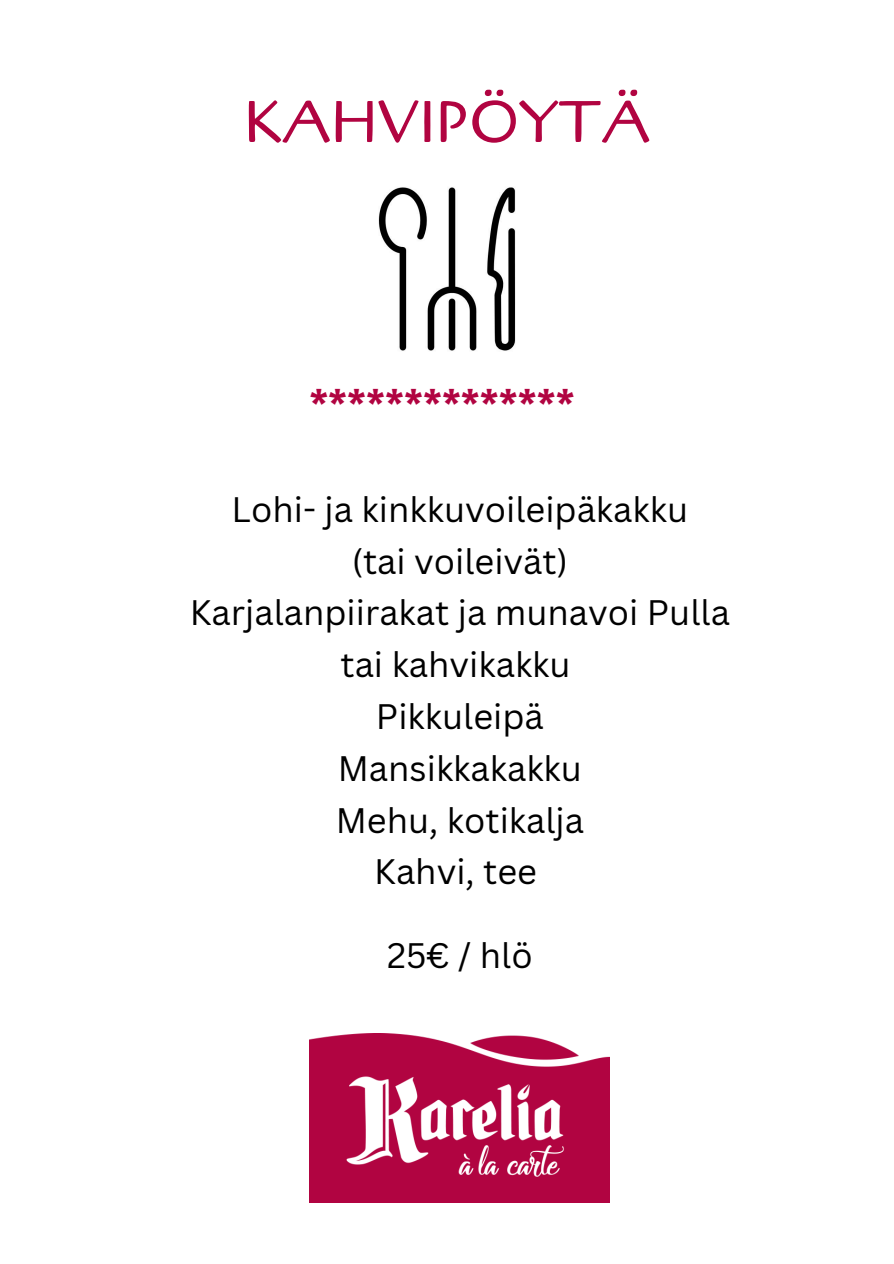
<style>
.page{position:relative;width:894px;height:1264px;background:#fff}
.page>*{position:absolute;margin:0;border:0;box-sizing:border-box;transform-origin:0 0}
.t1{font:58.5px "Cagliostro";color:#b10441}
.t2{font:700 40.5px "Canva Sans";color:#b10441}
.t3{font:34.5px/51.8px "Canva Sans";color:#000;text-align:center}
</style>
<div class="page">
<img style="left:309px;top:1033px;width:300px;height:169px">
<img style="left:378px;top:187px;width:138px;height:164px">
<p class="t1" style="left:243px;top:84px;width:407px">KAHVIPÖYTÄ</p>
<p class="t2" style="left:309px;top:375px;width:267px">**************</p>
<h1 class="t3" style="left:231px;top:482px;width:458px">Lohi- ja kinkkuvoileipäkakku</h1>
<p class="t3" style="left:352px;top:534px;width:217px">(tai voileivät)</p>
<p class="t3" style="left:190px;top:586px;width:541px">Karjalanpiirakat ja munavoi Pulla tai kahvikakku</p>
<p class="t3" style="left:376px;top:689px;width:169px">Pikkuleipä</p>
<p class="t3" style="left:337px;top:741px;width:246px">Mansikkakakku</p>
<p class="t3" style="left:335px;top:793px;width:250px">Mehu, kotikalja</p>
<p class="t3" style="left:374px;top:845px;width:164px">Kahvi, tee</p>
<p class="t3" style="left:387px;top:928px;width:147px">25€ / hlö</p>
</div>
